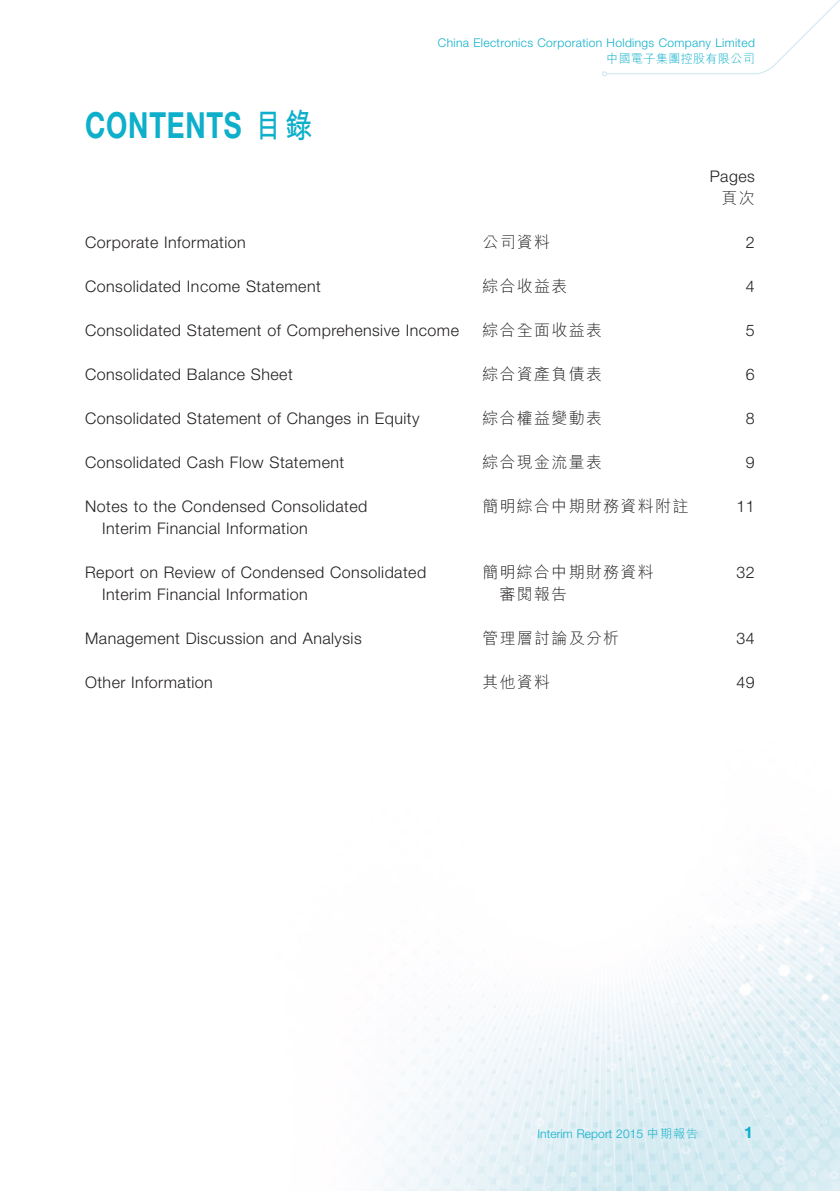
<style>
.page{position:relative;width:840px;height:1191px;background:#fff}
.page>*{position:absolute;margin:0;border:0;box-sizing:border-box;transform-origin:0 0}
.Body_Text{font:700 36px "Helvetica Neue LT Std";letter-spacing:.03em;color:#0dafca;scale:.76 1}
.Body_Text-2{font:300 16px/22px "Helvetica Neue LT Std";letter-spacing:.03em;color:#231f20}
.Body_Text-3{font:300 16px/22px "M Hei HK";letter-spacing:.08em;color:#231f20}
.t1{font:700 16px "Helvetica Neue LT Std";color:#0dafca}
.t2{font:300 12px "Helvetica Neue LT Std";letter-spacing:.03em;color:#0dafca}
.t3{font:300 12px "Helvetica Neue LT Std";letter-spacing:.01em;color:#0dafca}
.t4{font:300 12px "M Hei HK";letter-spacing:.035em;color:#0dafca}
.s1{font-family:"M Hei HK";font-size:34px}
.s2{font-family:"M Hei HK"}
</style>
<div class="page">
<img style="left:380px;top:869px;width:459px;height:322px">
<svg style="left:602px;top:0;width:237px;height:76px"></svg>
<p class="Body_Text" style="left:85px;top:103px;width:300px">CONTENTS <span class="s1">目錄</span></p>
<p class="t2" style="left:437px;top:36px;width:318px">China Electronics Corporation Holdings Company Limited</p>
<p class="t4" style="left:606px;top:52px;width:150px">中國電子集團控股有限公司</p>
<p class="Body_Text-2" style="left:709px;top:165px;width:47px">Pages</p>
<p class="Body_Text-3" style="left:721px;top:187px;width:35px">頁次</p>
<p class="Body_Text-2" style="left:85px;top:231px;width:162px">Corporate Information</p>
<p class="Body_Text-3" style="left:482px;top:231px;width:69px">公司資料</p>
<p class="Body_Text-2" style="left:745px;top:231px;width:10px">2</p>
<p class="Body_Text-2" style="left:85px;top:275px;width:237px">Consolidated Income Statement</p>
<p class="Body_Text-3" style="left:482px;top:275px;width:86px">綜合收益表</p>
<p class="Body_Text-2" style="left:745px;top:275px;width:10px">4</p>
<p class="Body_Text-2" style="left:85px;top:319px;width:375px">Consolidated Statement of Comprehensive Income</p>
<p class="Body_Text-3" style="left:482px;top:319px;width:121px">綜合全面收益表</p>
<p class="Body_Text-2" style="left:745px;top:319px;width:10px">5</p>
<p class="Body_Text-2" style="left:85px;top:363px;width:209px">Consolidated Balance Sheet</p>
<p class="Body_Text-3" style="left:482px;top:363px;width:121px">綜合資產負債表</p>
<p class="Body_Text-2" style="left:745px;top:363px;width:10px">6</p>
<p class="Body_Text-2" style="left:85px;top:407px;width:335px">Consolidated Statement of Changes in Equity</p>
<p class="Body_Text-3" style="left:482px;top:407px;width:121px">綜合權益變動表</p>
<p class="Body_Text-2" style="left:745px;top:407px;width:10px">8</p>
<p class="Body_Text-2" style="left:85px;top:451px;width:260px">Consolidated Cash Flow Statement</p>
<p class="Body_Text-3" style="left:482px;top:451px;width:121px">綜合現金流量表</p>
<p class="Body_Text-2" style="left:745px;top:451px;width:10px">9</p>
<p class="Body_Text-2" style="left:102px;top:495px;width:266px;text-indent:-17px">Notes to the Condensed Consolidated<br>Interim Financial Information</p>
<p class="Body_Text-3" style="left:482px;top:495px;width:207px">簡明綜合中期財務資料附註</p>
<p class="Body_Text-2" style="left:736px;top:495px;width:20px">11</p>
<p class="Body_Text-2" style="left:102px;top:561px;width:325px;text-indent:-17px">Report on Review of Condensed Consolidated<br>Interim Financial Information</p>
<p class="Body_Text-3" style="left:499px;top:561px;width:156px;text-indent:-17px">簡明綜合中期財務資料審閱報告</p>
<p class="Body_Text-2" style="left:736px;top:561px;width:20px">32</p>
<p class="Body_Text-2" style="left:85px;top:627px;width:278px">Management Discussion and Analysis</p>
<p class="Body_Text-3" style="left:482px;top:627px;width:138px">管理層討論及分析</p>
<p class="Body_Text-2" style="left:736px;top:627px;width:20px">34</p>
<p class="Body_Text-2" style="left:85px;top:671px;width:129px">Other Information</p>
<p class="Body_Text-3" style="left:482px;top:671px;width:69px">其他資料</p>
<p class="Body_Text-2" style="left:736px;top:671px;width:20px">49</p>
<p class="t3" style="left:537px;top:1126px;width:162px">Interim Report 2015 <span class="s2">中期報告</span></p>
<p class="t1" style="left:743px;top:1122px;width:10px">1</p>
</div>
